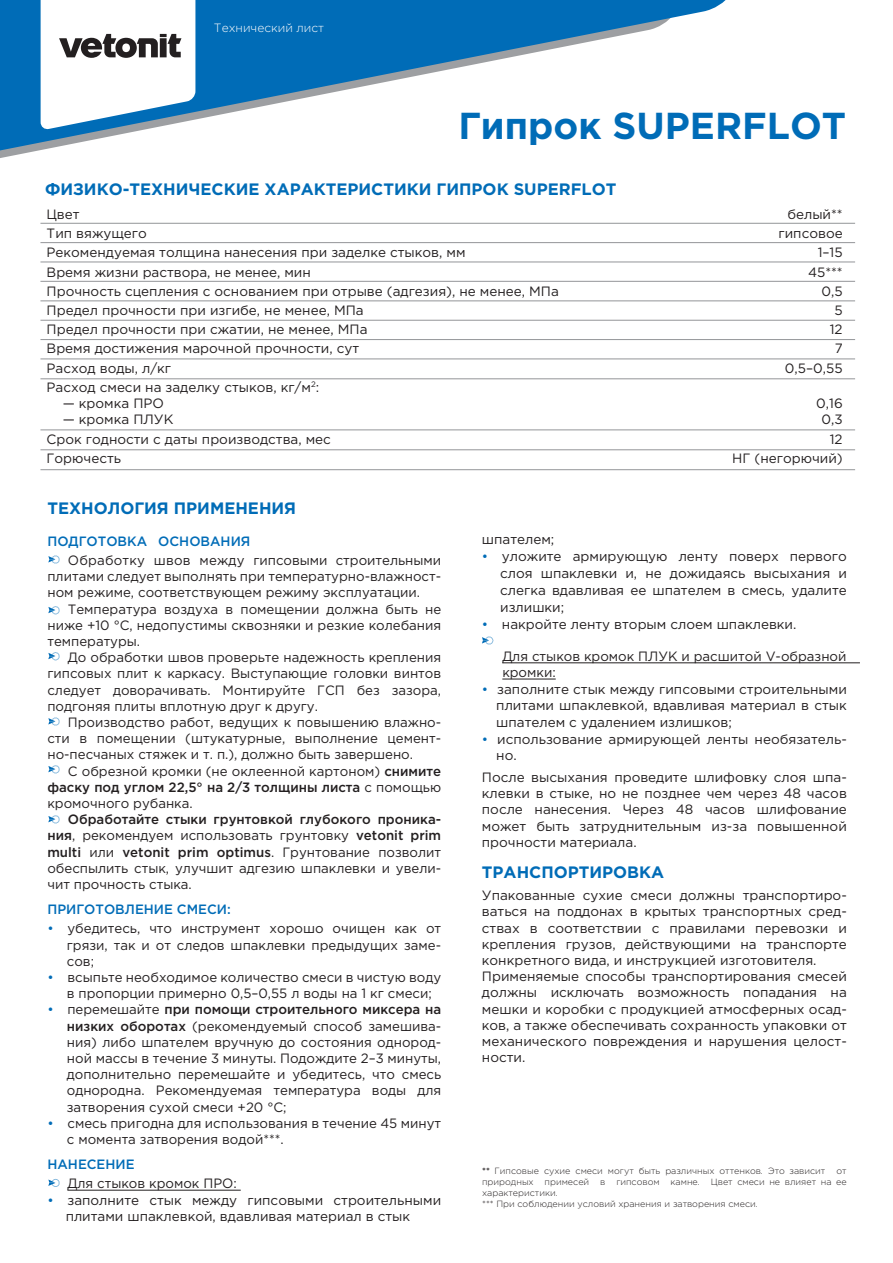
<style>
.page{position:relative;width:893px;height:1263px;background:#fff}
.page>*{position:absolute;margin:0;border:0;box-sizing:border-box;transform-origin:0 0}
.t1{font:700 37.5px "Gotham Pro";color:#006cb7}
.t2{font:700 16.5px "Gotham Pro";color:#006cb7}
.t3{font:13.5px/16.2px "Gotham Pro";color:#231f20;text-align:justify}
.t4{font:500 13.5px "Gotham Pro";color:#006cb7}
.t5{font:300 12px "Gotham Pro";color:#fff}
.t6{font:300 9px/10.8px "Gotham Pro";color:#231f20}
.s1{font-weight:500}
.s2{color:#006cb7}
</style>
<div class="page">
<svg style="left:0;top:0;width:726px;height:153px"></svg>
<hr style="left:40px;top:223px;width:815px;height:1px;background:#939598">
<hr style="left:40px;top:242px;width:815px;height:1px;background:#939598">
<hr style="left:40px;top:262px;width:815px;height:1px;background:#939598">
<hr style="left:40px;top:281px;width:815px;height:1px;background:#939598">
<hr style="left:40px;top:300px;width:815px;height:1px;background:#939598">
<hr style="left:40px;top:320px;width:815px;height:1px;background:#939598">
<hr style="left:40px;top:339px;width:815px;height:1px;background:#939598">
<hr style="left:40px;top:359px;width:815px;height:1px;background:#939598">
<hr style="left:40px;top:378px;width:815px;height:1px;background:#939598">
<hr style="left:40px;top:429px;width:815px;height:1px;background:#939598">
<hr style="left:40px;top:449px;width:815px;height:1px;background:#939598">
<hr style="left:40px;top:469px;width:815px;height:1px;background:#939598">
<hr style="left:67px;top:1190px;width:174px;height:1px;background:#231f20">
<hr style="left:502px;top:662px;width:358px;height:1px;background:#231f20">
<hr style="left:502px;top:679px;width:54px;height:1px;background:#231f20">
<svg style="left:48px;top:555px;width:12px;height:9px"></svg>
<svg style="left:48px;top:606px;width:12px;height:8px"></svg>
<svg style="left:482px;top:636px;width:11px;height:9px"></svg>
<svg style="left:48px;top:1179px;width:12px;height:8px"></svg>
<svg style="left:48px;top:652px;width:12px;height:8px"></svg>
<svg style="left:48px;top:717px;width:12px;height:9px"></svg>
<svg style="left:48px;top:765px;width:12px;height:8px"></svg>
<svg style="left:48px;top:815px;width:12px;height:8px"></svg>
<svg style="left:41px;top:0;width:154px;height:130px"></svg>
<p class="t5" style="left:214px;top:22px;width:112px">Технический лист</p>
<h1 class="t1" style="left:459px;top:104px;width:389px">Гипрок SUPERFLOT</h1>
<p class="t2" style="left:45px;top:179px;width:573px">ФИЗИКО-ТЕХНИЧЕСКИЕ ХАРАКТЕРИСТИКИ ГИПРОК SUPERFLOT</p>
<p class="t3" style="left:47px;top:206px;width:34px">Цвет</p>
<p class="t3" style="left:787px;top:206px;width:57px">белый**</p>
<p class="t3" style="left:47px;top:225px;width:102px">Тип вяжущего</p>
<p class="t3" style="left:778px;top:225px;width:66px">гипсовое</p>
<p class="t3" style="left:47px;top:245px;width:420px">Рекомендуемая толщина нанесения при заделке стыков, мм</p>
<p class="t3" style="left:818px;top:245px;width:27px">1–15</p>
<p class="t3" style="left:47px;top:264px;width:266px">Время жизни раствора, не менее, мин</p>
<p class="t3" style="left:808px;top:264px;width:36px">45***</p>
<p class="t3" style="left:47px;top:283px;width:514px">Прочность сцепления с основанием при отрыве (адгезия), не менее, МПа</p>
<p class="t3" style="left:821px;top:283px;width:23px">0,5</p>
<p class="t3" style="left:47px;top:302px;width:319px">Предел прочности при изгибе, не менее, МПа</p>
<p class="t3" style="left:834px;top:302px;width:10px">5</p>
<p class="t3" style="left:47px;top:321px;width:322px">Предел прочности при сжатии, не менее, МПа</p>
<p class="t3" style="left:830px;top:321px;width:14px">12</p>
<p class="t3" style="left:47px;top:341px;width:314px">Время достижения марочной прочности, сут</p>
<p class="t3" style="left:835px;top:341px;width:10px">7</p>
<p class="t3" style="left:47px;top:360px;width:126px">Расход воды, л/кг</p>
<p class="t3" style="left:785px;top:360px;width:59px">0,5–0,55</p>
<p class="t3" style="left:47px;top:379px;width:274px">Расход смеси на заделку стыков, кг/м<sup>2</sup>:</p>
<p class="t3" style="left:63px;top:395px;width:103px">— кромка ПРО</p>
<p class="t3" style="left:816px;top:395px;width:28px">0,16</p>
<p class="t3" style="left:63px;top:411px;width:112px">— кромка ПЛУК</p>
<p class="t3" style="left:821px;top:411px;width:23px">0,3</p>
<p class="t3" style="left:47px;top:431px;width:286px">Срок годности с даты производства, мес</p>
<p class="t3" style="left:830px;top:431px;width:14px">12</p>
<p class="t3" style="left:47px;top:450px;width:76px">Горючесть</p>
<p class="t3" style="left:732px;top:450px;width:112px">НГ (негорючий)</p>
<p class="t2" style="left:47px;top:499px;width:250px">ТЕХНОЛОГИЯ ПРИМЕНЕНИЯ</p>
<p class="t4" style="left:47px;top:533px;width:205px">ПОДГОТОВКА ОСНОВАНИЯ</p>
<p class="t3" style="left:47px;top:552px;width:395px;text-indent:20px">Обработку швов между гипсовыми строительными плитами следует выполнять при температурно-влажност&shy;ном режиме, соответствующем режиму эксплуатации.</p>
<p class="t3" style="left:47px;top:601px;width:395px;text-indent:20px">Температура воздуха в помещении должна быть не ниже +10 °С, недопустимы сквозняки и резкие колебания температуры.</p>
<p class="t3" style="left:47px;top:649px;width:395px;text-indent:20px">До обработки швов проверьте надежность крепления гипсовых плит к каркасу. Выступающие головки винтов следует доворачивать. Монтируйте ГСП без зазора, подгоняя плиты вплотную друг к другу.</p>
<p class="t3" style="left:47px;top:714px;width:395px;text-indent:20px">Производство работ, ведущих к повышению влажно&shy;сти в помещении (штукатурные, выполнение цемент&shy;но-песчаных стяжек и т. п.), должно быть завершено.</p>
<p class="t3" style="left:47px;top:763px;width:395px;text-indent:20px">С обрезной кромки (не оклеенной картоном) <span class="s1">снимите фаску под углом 22,5° на 2/3 толщины листа</span> с помощью кромочного рубанка.</p>
<p class="t3" style="left:47px;top:811px;width:395px;text-indent:20px"><span class="s1">Обработайте стыки грунтовкой глубокого проника&shy;ния</span>, рекомендуем использовать грунтовку <span class="s1">vetonit prim multi</span> или <span class="s1">vetonit prim optimus</span>. Грунтование позволит обеспылить стык, улучшит адгезию шпаклевки и увели&shy;чит прочность стыка.</p>
<p class="t4" style="left:47px;top:902px;width:185px">ПРИГОТОВЛЕНИЕ СМЕСИ:</p>
<p class="t3" style="left:67px;top:920px;width:376px;text-indent:-19px"><span class="s2">•</span> убедитесь, что инструмент хорошо очищен как от грязи, так и от следов шпаклевки предыдущих заме&shy;сов;</p>
<p class="t3" style="left:67px;top:969px;width:376px;text-indent:-19px"><span class="s2">•</span> всыпьте необходимое количество смеси в чистую воду в пропорции примерно 0,5–0,55 л воды на 1 кг смеси;</p>
<p class="t3" style="left:67px;top:1001px;width:376px;text-indent:-19px"><span class="s2">•</span> перемешайте <span class="s1">при помощи строительного миксера на низких оборотах</span> (рекомендуемый способ замешива&shy;ния) либо шпателем вручную до состояния однород&shy;ной массы в течение 3 минуты. Подождите 2–3 минуты, дополнительно перемешайте и убедитесь, что смесь однородна. Рекомендуемая температура воды для затворения сухой смеси +20 °С;</p>
<p class="t3" style="left:67px;top:1115px;width:376px;text-indent:-19px"><span class="s2">•</span> смесь пригодна для использования в течение 45 минут с момента затворения водой***.</p>
<p class="t4" style="left:47px;top:1157px;width:89px">НАНЕСЕНИЕ</p>
<p class="t3" style="left:67px;top:1175px;width:171px">Для стыков кромок ПРО:</p>
<p class="t3" style="left:66px;top:1192px;width:377px;text-indent:-18px"><span class="s2">•</span> заполните стык между гипсовыми строительными плитами шпаклевкой, вдавливая материал в стык</p>
<p class="t3" style="left:482px;top:531px;width:74px">шпателем;</p>
<p class="t3" style="left:500px;top:547px;width:348px;line-height:17px;text-indent:-18px"><span class="s2">•</span> уложите армирующую ленту поверх первого слоя шпаклевки и, не дожидаясь высыхания и слегка вдавливая ее шпателем в смесь, удалите излишки;</p>
<p class="t3" style="left:482px;top:616px;width:316px"><span class="s2">•</span> накройте ленту вторым слоем шпаклевки.</p>
<p class="t3" style="left:502px;top:648px;width:346px">Для стыков кромок ПЛУК и расшитой V-образной кромки:</p>
<p class="t3" style="left:496px;top:681px;width:352px;text-indent:-14px"><span class="s2">•</span> заполните стык между гипсовыми строительными плитами шпаклевкой, вдавливая материал в стык шпателем с удалением излишков;</p>
<p class="t3" style="left:496px;top:731px;width:352px;text-indent:-14px"><span class="s2">•</span> использование армирующей ленты необязатель&shy;но.</p>
<p class="t3" style="left:482px;top:769px;width:366px">После высыхания проведите шлифовку слоя шпа&shy;клевки в стыке, но не позднее чем через 48 часов после нанесения. Через 48 часов шлифование может быть затруднительным из-за повышенной прочности материала.</p>
<p class="t2" style="left:482px;top:863px;width:184px">ТРАНСПОРТИРОВКА</p>
<p class="t3" style="left:482px;top:887px;width:366px;text-align:left">Упакованные сухие смеси должны транспортиро&shy;ваться на поддонах в крытых транспортных сред&shy;ствах в соответствии с правилами перевозки и крепления грузов, действующими на транспорте конкретного вида, и инструкцией изготовителя.<br>Применяемые способы транспортирования смесей должны исключать возможность попадания на мешки и коробки с продукцией атмосферных осад&shy;ков, а также обеспечивать сохранность упаковки от механического повреждения и нарушения целост&shy;ности.</p>
<p class="t6" style="left:482px;top:1166px;width:366px"><span class="s1">**</span> Гипсовые сухие смеси могут быть различных оттенков. Это зависит от природных примесей в гипсовом камне. Цвет смеси не влияет на ее характеристики.<br>*** При соблюдении условий хранения и затворения смеси.</p>
</div>
